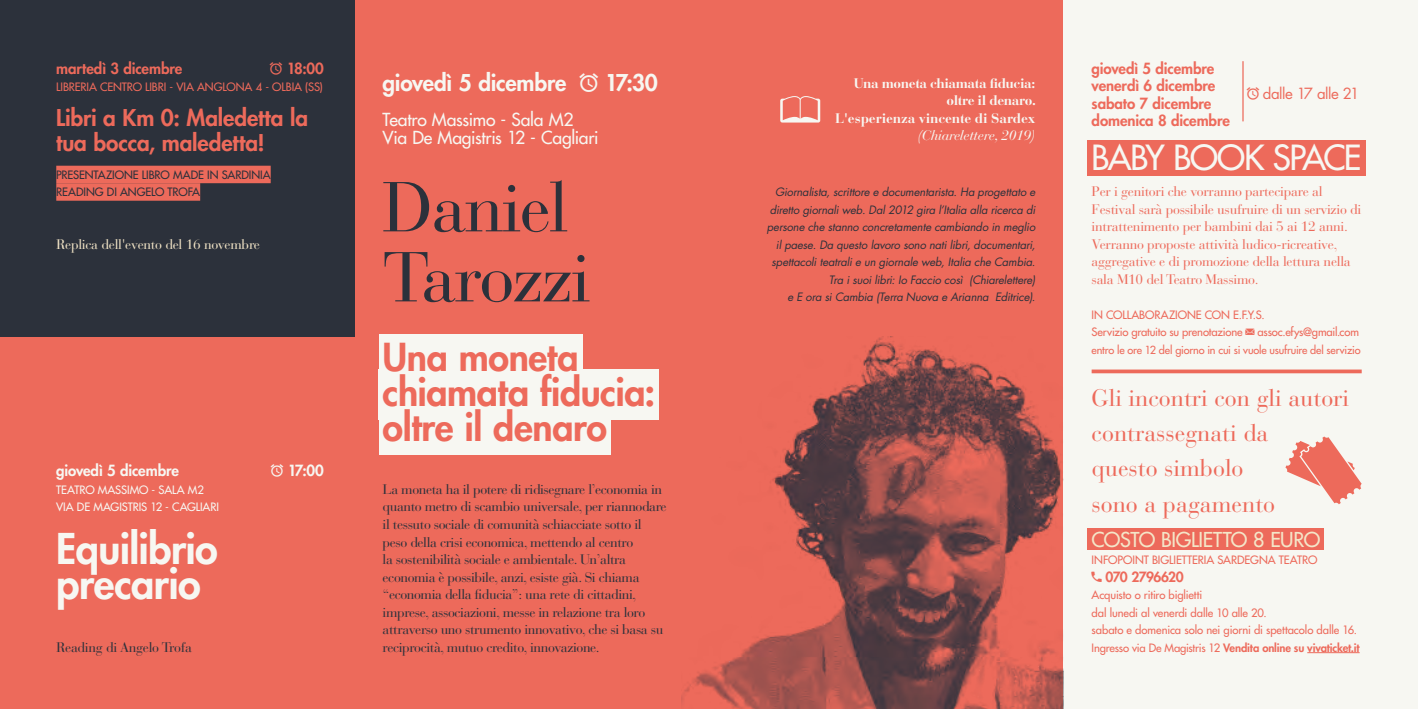
<style>
.page{position:relative;width:1418px;height:709px;background:#fff}
.page>*{position:absolute;margin:0;border:0;box-sizing:border-box;transform-origin:0 0}
.t1{font:70px/70px "Bauer Bodoni Std";letter-spacing:-.025em;color:#2c313b}
.t2{font:800 41.25px/35px "Futura Std";letter-spacing:-.015em;color:#f7f7f2}
.t3{font:800 37.5px/35px "Futura Std";letter-spacing:-.01em;color:#ed6a5b}
.t4{font:500 33.75px "Futura Std";letter-spacing:-.05em;color:#f7f7f2}
.t5{font:23.75px/35px "Bauer Bodoni Std";color:#ed6a5b}
.t6{font:800 22.5px/25px "Futura Std";letter-spacing:-.005em;color:#ed6a5b}
.t7{font:800 22.5px "Futura Std";letter-spacing:-.015em;color:#f7f7f2}
.t8{font:500 20px "Futura Std";letter-spacing:-.015em;color:#f4e6c8}
.t9{font:500 17.5px/17.5px "Futura Std";letter-spacing:-.015em;color:#f7f7f2}
.t10{font:800 15px/17.5px "Futura Std";letter-spacing:-.005em;color:#ed6a5b;text-align:justify}
.t11{font:800 15px "Futura Std";letter-spacing:-.01em;color:#f7f7f2}
.t12{font:15px "Futura Std";letter-spacing:-.035em;color:#ed6a5b}
.t13{font:13.75px/17.5px "Bauer Bodoni Std";letter-spacing:-.03em;color:#2c313b}
.t14{font:13.75px/17.5px "Bauer Bodoni Std";letter-spacing:-.02em;color:#ed6a5b}
.t15{font:700 13.75px/17.5px "Bauer Bodoni Std";letter-spacing:-.03em;color:#f7f7f2;text-align:right}
.t16{font:13.75px "Bauer Bodoni Std";letter-spacing:-.02em;color:#f4e6c8}
.t17{font:italic 13.75px "Bauer Bodoni Std";letter-spacing:-.02em;color:#f7f7f2}
.t18{font:800 13.75px "Futura Std";letter-spacing:-.045em;color:#ed6a5b}
.t19{font:italic 11.25px/17.5px "Futura Std";letter-spacing:-.01em;color:#2c313b;text-align:right}
.t20{font:500 11.25px/17.5px "Futura Std";letter-spacing:-.01em;color:#ed6a5b}
.t21{font:500 11.25px/17.5px "Futura Std";letter-spacing:-.005em;color:#2c313b}
.t22{font:500 11.25px/17.5px "Futura Std";letter-spacing:-.01em;color:#f7f7f2}
.t23{font:500 10.88px "Futura Std";letter-spacing:-.015em;color:#ed6a5b}
.s1{font-weight:800}
</style>
<div class="page">
<div style="left:0;top:0;width:1063px;height:709px;background:#ed6a5b"></div>
<div style="left:0;top:0;width:354px;height:336px;background:#2c313b"></div>
<div style="left:1063px;top:0;width:354px;height:709px;background:#f7f7f2"></div>
<hr style="left:1242px;top:61px;width:1px;height:60px;background:#ed6a5b">
<div style="left:1087px;top:141px;width:278px;height:35px;background:#ed6a5b"></div>
<div style="left:56px;top:166px;width:215px;height:17px;background:#ed6a5b"></div>
<div style="left:56px;top:183px;width:144px;height:18px;background:#ed6a5b"></div>
<div style="left:379px;top:334px;width:203px;height:50px;background:#f7f7f2"></div>
<div style="left:379px;top:369px;width:280px;height:50px;background:#f7f7f2"></div>
<div style="left:379px;top:404px;width:232px;height:50px;background:#f7f7f2"></div>
<svg style="left:780px;top:96px;width:40px;height:27px"></svg>
<div style="left:1087px;top:529px;width:236px;height:21px;background:#ed6a5b"></div>
<hr style="left:1307px;top:652px;width:52px;height:1px;background:#ed6a5b">
<svg style="left:1285px;top:436px;width:76px;height:68px"></svg>
<svg style="left:1091px;top:369px;width:270px;height:4px"></svg>
<img style="left:681px;top:336px;width:382px;height:373px">
<p class="t10" style="left:56px;top:59px;width:128px">martedì 3 dicembre</p>
<p class="t10" style="left:270px;top:59px;width:56px">▼ 18:00</p>
<p class="t20" style="left:56px;top:78px;width:268px">LIBRERIA CENTRO LIBRI - VIA ANGLONA 4 - OLBIA (SS)</p>
<h3 class="t6" style="left:56px;top:105px;width:253px">Libri a Km 0: Maledetta la tua bocca, maledetta!</h3>
<p class="t21" style="left:56px;top:166px;width:216px">PRESENTAZIONE LIBRO MADE IN SARDINIA<br>READING DI ANGELO TROFA</p>
<p class="t16" style="left:56px;top:236px;width:205px">Replica dell'evento del 16 novembre</p>
<p class="t11" style="left:56px;top:461px;width:124px">giovedì 5 dicembre</p>
<p class="t11" style="left:271px;top:461px;width:54px">▼ 17:00</p>
<p class="t22" style="left:56px;top:481px;width:164px">TEATRO MASSIMO - SALA M2<br>VIA DE MAGISTRIS 12 - CAGLIARI</p>
<h2 class="t2" style="left:56px;top:531px;width:163px">Equilibrio precario</h2>
<p class="t13" style="left:56px;top:638px;width:137px">Reading di Angelo Trofa</p>
<h3 class="t7" style="left:382px;top:69px;width:276px">giovedì 5 dicembre ▼ 17:30</h3>
<p class="t9" style="left:382px;top:111px;width:217px">Teatro Massimo - Sala M2<br>Via De Magistris 12 - Cagliari</p>
<h1 class="t1" style="left:382px;top:173px;width:209px">Daniel<br>Tarozzi</h1>
<h3 class="t3" style="left:382px;top:340px;width:274px">Una moneta chiamata fiducia: oltre il denaro</h3>
<p class="t13" style="left:382px;top:480px;width:285px">La moneta ha il potere di ridisegnare l’economia in quanto metro di scambio universale, per riannodare il tessuto sociale di comunità schiacciate sotto il peso della crisi economica, mettendo al centro<br>la sostenibilità sociale e ambientale. Un’altra economia è possibile, anzi, esiste già. Si chiama “economia della fiducia”: una rete di cittadini, imprese, associazioni, messe in relazione tra loro attraverso uno strumento innovativo, che si basa su reciprocità, mutuo credito, innovazione.</p>
<p class="t15" style="left:835px;top:74px;width:202px">Una moneta chiamata fiducia: oltre il denaro.<br>L'esperienza vincente di Sardex</p>
<p class="t17" style="left:917px;top:127px;width:119px">(Chiarelettere, 2019)</p>
<p class="t19" style="left:766px;top:184px;width:270px">Giornalista, scrittore e documentarista. Ha progettato e diretto giornali web. Dal 2012 gira l’Italia alla ricerca di persone che stanno concretamente cambiando in meglio il paese. Da questo lavoro sono nati libri, documentari, spettacoli teatrali e un giornale web, Italia che Cambia.<br>Tra i suoi libri: Io Faccio così (Chiarelettere)<br>e E ora si Cambia (Terra Nuova e Arianna Editrice).</p>
<p class="t10" style="left:1091px;top:59px;width:125px">giovedì 5 dicembre venerdì 6 dicembre sabato 7 dicembre</p>
<p class="t12" style="left:1246px;top:84px;width:114px">▼ dalle 17 alle 21</p>
<p class="t10" style="left:1091px;top:112px;width:140px">domenica 8 dicembre</p>
<h3 class="t4" style="left:1091px;top:136px;width:271px">BABY BOOK SPACE</h3>
<p class="t14" style="left:1091px;top:183px;width:271px">Per i genitori che vorranno partecipare al Festival sarà possibile usufruire di un servizio di intrattenimento per bambini dai 5 ai 12 anni.<br>Verranno proposte attività ludico-ricreative, aggregative e di promozione della lettura nella sala M10 del Teatro Massimo.</p>
<p class="t20" style="left:1091px;top:306px;width:175px">IN COLLABORAZIONE CON E.F.Y.S.<br>Servizio gratuito su prenotazione</p>
<p class="t20" style="left:1257px;top:323px;width:103px">assoc.efys@gmail.com</p>
<p class="t23" style="left:1091px;top:343px;width:270px">entro le ore 12 del giorno in cui si vuole usufruire del servizio</p>
<h3 class="t5" style="left:1091px;top:381px;width:259px">Gli incontri con gli autori contrassegnati da<br>questo simbolo<br>sono a pagamento</h3>
<h3 class="t8" style="left:1091px;top:526px;width:230px">COSTO BIGLIETTO 8 EURO</h3>
<p class="t20" style="left:1091px;top:551px;width:227px">INFOPOINT BIGLIETTERIA SARDEGNA TEATRO</p>
<p class="t18" style="left:1105px;top:567px;width:80px">070 2796620</p>
<p class="t20" style="left:1091px;top:586px;width:269px">Acquisto o ritiro biglietti<br>dal lunedi al venerdi dalle 10 alle 20.<br>sabato e domenica solo nei giorni di spettacolo dalle 16.<br>Ingresso via De Magistris 12 <span class="s1">Vendita online su vivaticket.it</span></p>
</div>
